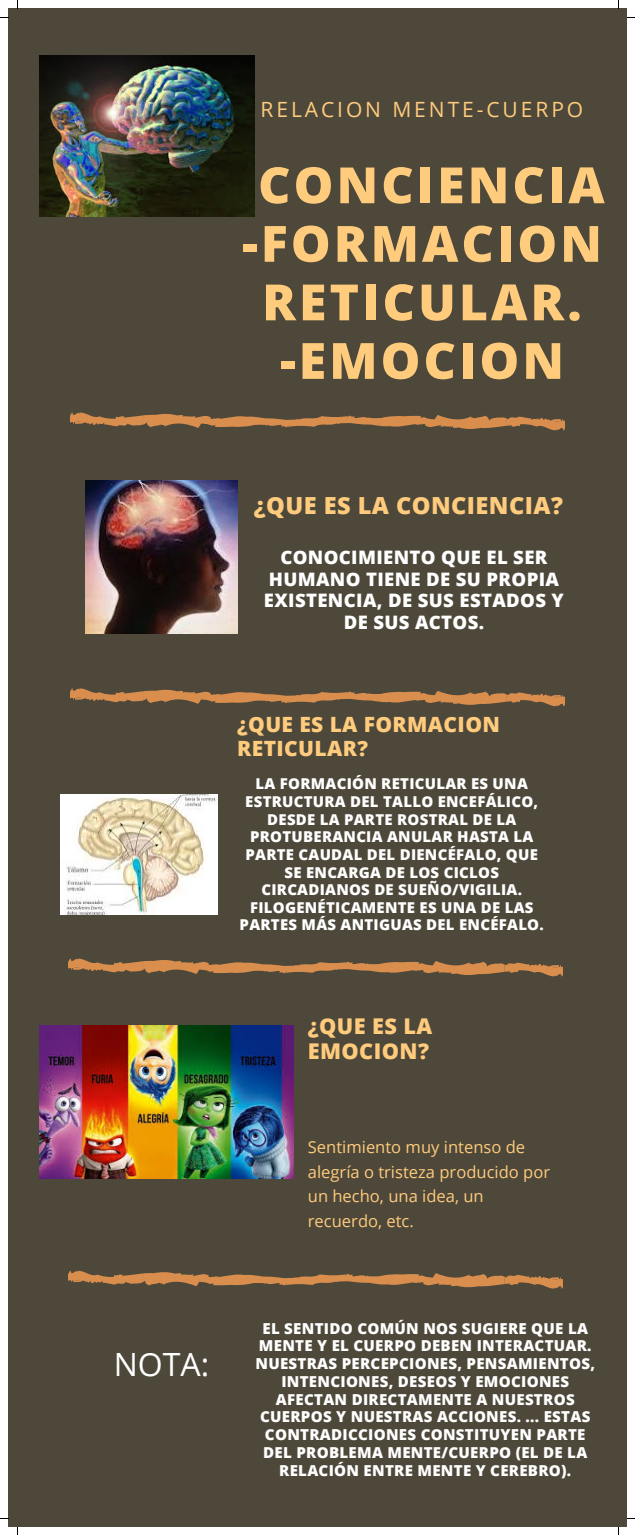
<style>
.page{position:relative;width:635px;height:1535px;background:#fff}
.page>*{position:absolute;margin:0;border:0;box-sizing:border-box;transform-origin:0 0}
.t1{font:800 50px/58.5px "Open Sans";letter-spacing:.06em;color:#ffcb7d;text-align:center}
.t2{font:32px "Open Sans";color:#fff}
.t3{font:800 23.6px "Open Sans";letter-spacing:.02em;color:#ffcb7d}
.t4{font:800 21.7px/25.6px "Open Sans";letter-spacing:.02em;color:#ffcb7d}
.t5{font:800 21px/24.8px "Open Sans";letter-spacing:.02em;color:#ffcb7d}
.t6{font:21px "Open Sans";letter-spacing:.14em;color:#ffcb7d}
.t7{font:800 18.6px/21.9px "Open Sans";letter-spacing:.02em;color:#fff;text-align:center}
.t8{font:16.5px/24.8px "Open Sans";color:#ffcb7d}
.t9{font:800 15.1px/17.7px "Open Sans";letter-spacing:.02em;color:#fff;text-align:center}
.t10{font:800 15px/17.6px "Open Sans";letter-spacing:.02em;color:#fff;text-align:center}
</style>
<div class="page">
<div style="left:8px;top:8px;width:618px;height:1518px;background:#4e483a"></div>
<svg style="left:70px;top:412px;width:494px;height:19px"></svg>
<svg style="left:70px;top:688px;width:494px;height:19px"></svg>
<svg style="left:69px;top:958px;width:493px;height:19px"></svg>
<svg style="left:69px;top:1270px;width:493px;height:19px"></svg>
<img style="left:40px;top:56px;width:214px;height:160px">
<img style="left:86px;top:480px;width:151px;height:154px">
<img style="left:60px;top:794px;width:157px;height:120px">
<img style="left:40px;top:1025px;width:253px;height:153px">
<h3 class="t6" style="left:260px;top:94px;width:324px">RELACION MENTE-CUERPO</h3>
<h1 class="t1" style="left:239px;top:154px;width:366px">-CONCIENCIA -FORMACION<br>RETICULAR. -EMOCION</h1>
<h3 class="t3" style="left:254px;top:489px;width:310px">¿QUE ES LA CONCIENCIA?</h3>
<p class="t7" style="left:264px;top:545px;width:301px">CONOCIMIENTO QUE EL SER<br>HUMANO TIENE DE SU PROPIA<br>EXISTENCIA, DE SUS ESTADOS Y<br>DE SUS ACTOS.</p>
<h3 class="t5" style="left:237px;top:711px;width:264px">¿QUE ES LA FORMACION<br>RETICULAR?</h3>
<p class="t10" style="left:239px;top:774px;width:305px">LA FORMACIÓN RETICULAR ES UNA<br>ESTRUCTURA DEL TALLO ENCEFÁLICO,<br>DESDE LA PARTE ROSTRAL DE LA<br>PROTUBERANCIA ANULAR HASTA LA<br>PARTE CAUDAL DEL DIENCÉFALO, QUE<br>SE ENCARGA DE LOS CICLOS<br>CIRCADIANOS DE SUEÑO/VIGILIA.<br>FILOGENÉTICAMENTE ES UNA DE LAS<br>PARTES MÁS ANTIGUAS DEL ENCÉFALO.</p>
<h3 class="t4" style="left:307px;top:1012px;width:126px">¿QUE ES LA<br>EMOCION?</h3>
<p class="t8" style="left:307px;top:1133px;width:243px">Sentimiento muy intenso de alegría o tristeza producido por un hecho, una idea, un recuerdo, etc.</p>
<h2 class="t2" style="left:114px;top:1341px;width:97px">NOTA:</h2>
<p class="t9" style="left:255px;top:1318px;width:341px">EL SENTIDO COMÚN NOS SUGIERE QUE LA MENTE Y EL CUERPO DEBEN INTERACTUAR.<br>NUESTRAS PERCEPCIONES, PENSAMIENTOS, INTENCIONES, DESEOS Y EMOCIONES AFECTAN DIRECTAMENTE A NUESTROS CUERPOS Y NUESTRAS ACCIONES. ... ESTAS CONTRADICCIONES CONSTITUYEN PARTE DEL PROBLEMA MENTE/CUERPO (EL DE LA RELACIÓN ENTRE MENTE Y CEREBRO).</p>
</div>
